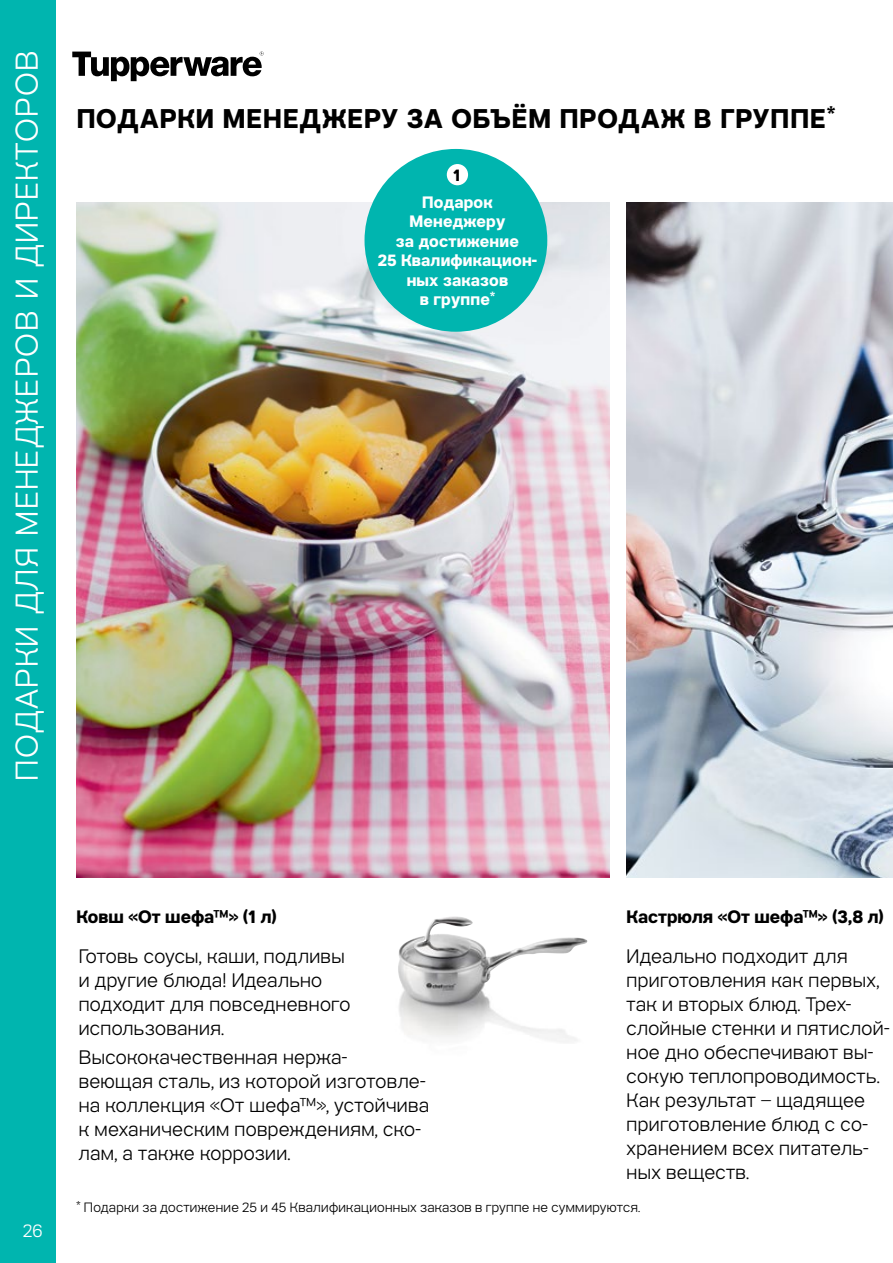
<style>
.page{position:relative;width:893px;height:1263px;background:#fff}
.page>*{position:absolute;margin:0;border:0;box-sizing:border-box;transform-origin:0 0}
.t1{font:300 31.5px "Tupper PRO";letter-spacing:.04em;color:#fff}
.t2{font:700 27px "Tupper PRO";letter-spacing:.035em;color:#000}
.t3{font:300 19.5px/24px "Tupper PRO";letter-spacing:.015em;color:#000}
.t4{font:700 18px "Tupper PRO";color:#000}
.t5{font:300 18px "Tupper PRO";color:#fff}
.t6{font:700 16.5px/19.5px "Tupper PRO";letter-spacing:.01em;color:#fff;text-align:center}
.t7{font:700 16.5px "Tupper PRO";color:#000}
.t8{font:300 13.5px "Tupper PRO";letter-spacing:.02em;color:#000}
</style>
<div class="page">
<img style="left:77px;top:202px;width:532px;height:676px">
<img style="left:627px;top:202px;width:266px;height:676px">
<img style="left:398px;top:916px;width:57px;height:102px">
<div style="left:364px;top:149px;width:183px;height:183px;background:#00b5af;border-radius:50%"></div>
<div style="left:447px;top:164px;width:21px;height:21px;background:#fff;border-radius:50%"></div>
<svg style="left:72px;top:52px;width:192px;height:29px"></svg>
<div style="left:0;top:0;width:55px;height:1263px;background:#00b5af"></div>
<h1 class="t1" style="left:2px;top:781px;width:732px;rotate:-90deg">ПОДАРКИ ДЛЯ МЕНЕДЖЕРОВ И ДИРЕКТОРОВ</h1>
<h2 class="t2" style="left:77px;top:97px;width:760px">ПОДАРКИ МЕНЕДЖЕРУ ЗА ОБЪЁМ ПРОДАЖ В ГРУППЕ*</h2>
<p class="t7" style="left:453px;top:162px;width:9px">1</p>
<p class="t6" style="left:378px;top:191px;width:161px">Подарок<br>Менеджеру<br>за достижение<br>25 Квалификацион&shy;ных заказов<br>в группе*</p>
<p class="t5" style="left:23px;top:1216px;width:21px">26</p>
<p class="t4" style="left:77px;top:902px;width:202px">Ковш «От шефа™» (1 л)</p>
<p class="t4" style="left:627px;top:902px;width:259px">Кастрюля «От шефа™» (3,8 л)</p>
<p class="t3" style="left:79px;top:943px;width:273px">Готовь соусы, каши, подливы и другие блюда! Идеально подходит для повседневного использования.</p>
<p class="t3" style="left:79px;top:1043px;width:352px">Высококачественная нержа-<br>веющая сталь, из которой изготовле&shy;на коллекция «От шефа™», устойчива к механическим повреждениям, ско&shy;лам, а также коррозии.</p>
<p class="t3" style="left:627px;top:943px;width:265px">Идеально подходит для приготовления как первых, так и вторых блюд. Трех&shy;слойные стенки и пятислой&shy;ное дно обеспечивают вы&shy;сокую теплопроводимость.<br>Как результат – щадящее приготовление блюд с со&shy;хранением всех питатель&shy;ных веществ.</p>
<p class="t8" style="left:77px;top:1196px;width:565px">* Подарки за достижение 25 и 45 Квалификационных заказов в группе не суммируются.</p>
</div>
